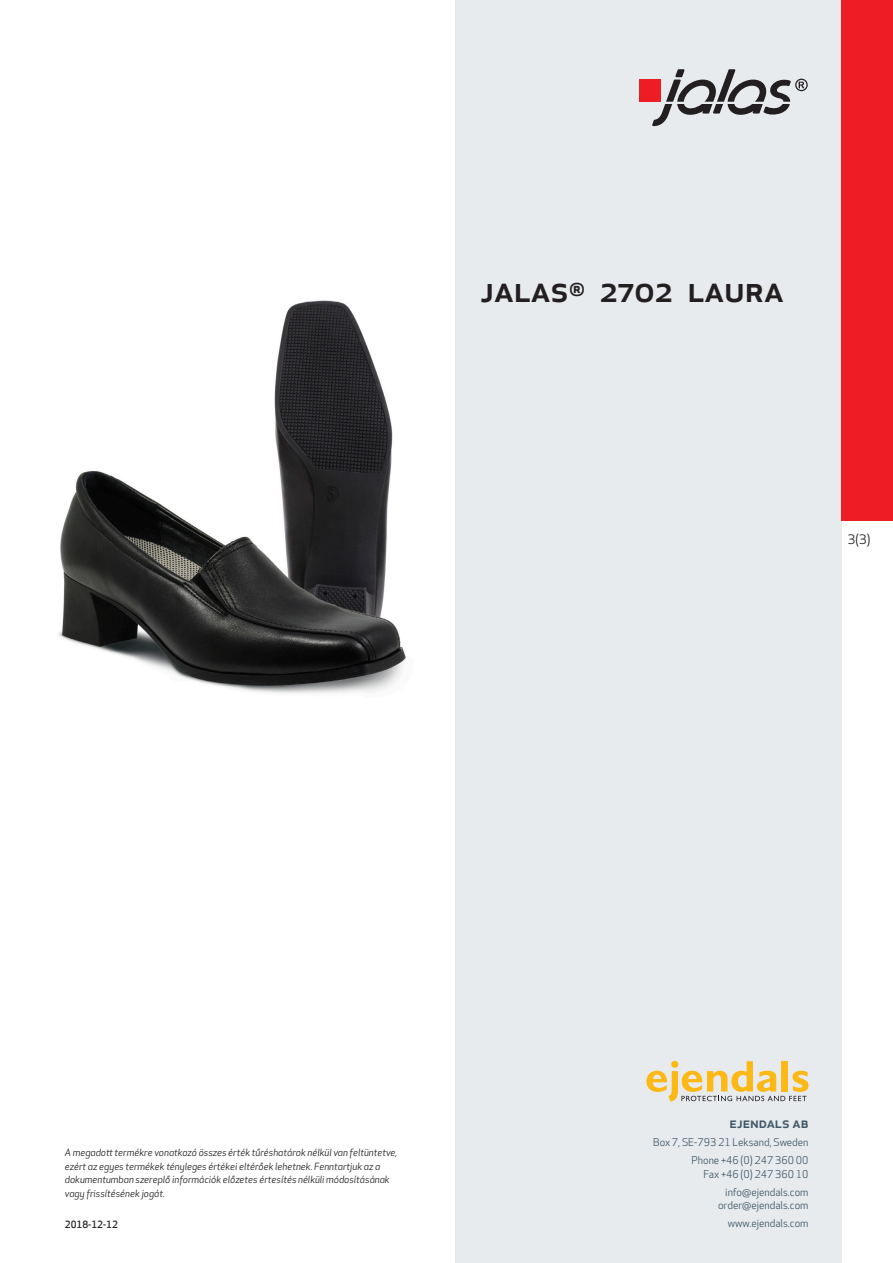
<style>
.page{position:relative;width:893px;height:1263px;background:#fff}
.page>*{position:absolute;margin:0;border:0;box-sizing:border-box;transform-origin:0 0}
.prodname{font:500 36px "Apex New";color:#231f20}
.t1{font:500 15px "Apex New";color:#405968}
.t2{font:12.75px "Apex New";color:#231f20}
.t3{font:10.5px/18px "Apex New";color:#405968;text-align:right}
.t4{font:italic 9.75px/13.5px "Apex New";color:#231f20}
.t5{font:500 9.75px "Apex New";color:#231f20}
</style>
<div class="page">
<div style="left:455px;top:0;width:387px;height:1263px;background:#e8ebee"></div>
<svg style="left:646px;top:1061px;width:162px;height:40px"></svg>
<img style="left:58px;top:300px;width:348px;height:394px">
<div style="left:842px;top:0;width:51px;height:520px;background:#ee1d23"></div>
<div style="left:639px;top:80px;width:22px;height:22px;background:#ee1d23"></div>
<svg style="left:652px;top:69px;width:156px;height:57px"></svg>
<p class="prodname" style="left:480px;top:265px;width:305px">JALAS<sup>®</sup> 2702 LAURA</p>
<h3 class="t2" style="left:848px;top:531px;width:24px">3(3)</h3>
<p class="t4" style="left:65px;top:1146px;width:334px">A megadott termékre vonatkozó összes érték tűréshatárok nélkül van feltüntetve, ezért az egyes termékek tényleges értékei eltérőek lehetnek. Fenntartjuk az a dokumentumban szereplő információk előzetes értesítés nélküli módosításának vagy frissítésének jogát.</p>
<p class="t5" style="left:65px;top:1218px;width:54px">2018-12-12</p>
<h2 class="t1" style="left:729px;top:1113px;width:80px">ejendals ab</h2>
<p class="t3" style="left:653px;top:1133px;width:157px">Box 7, SE-793 21 Leksand, Sweden<br>Phone +46 (0) 247 360 00</p>
<p class="t3" style="left:703px;top:1165px;width:107px">Fax +46 (0) 247 360 10 info@ejendals.com</p>
<p class="t3" style="left:718px;top:1196px;width:92px">order@ejendals.com</p>
<p class="t3" style="left:728px;top:1215px;width:82px">www.ejendals.com</p>
</div>
